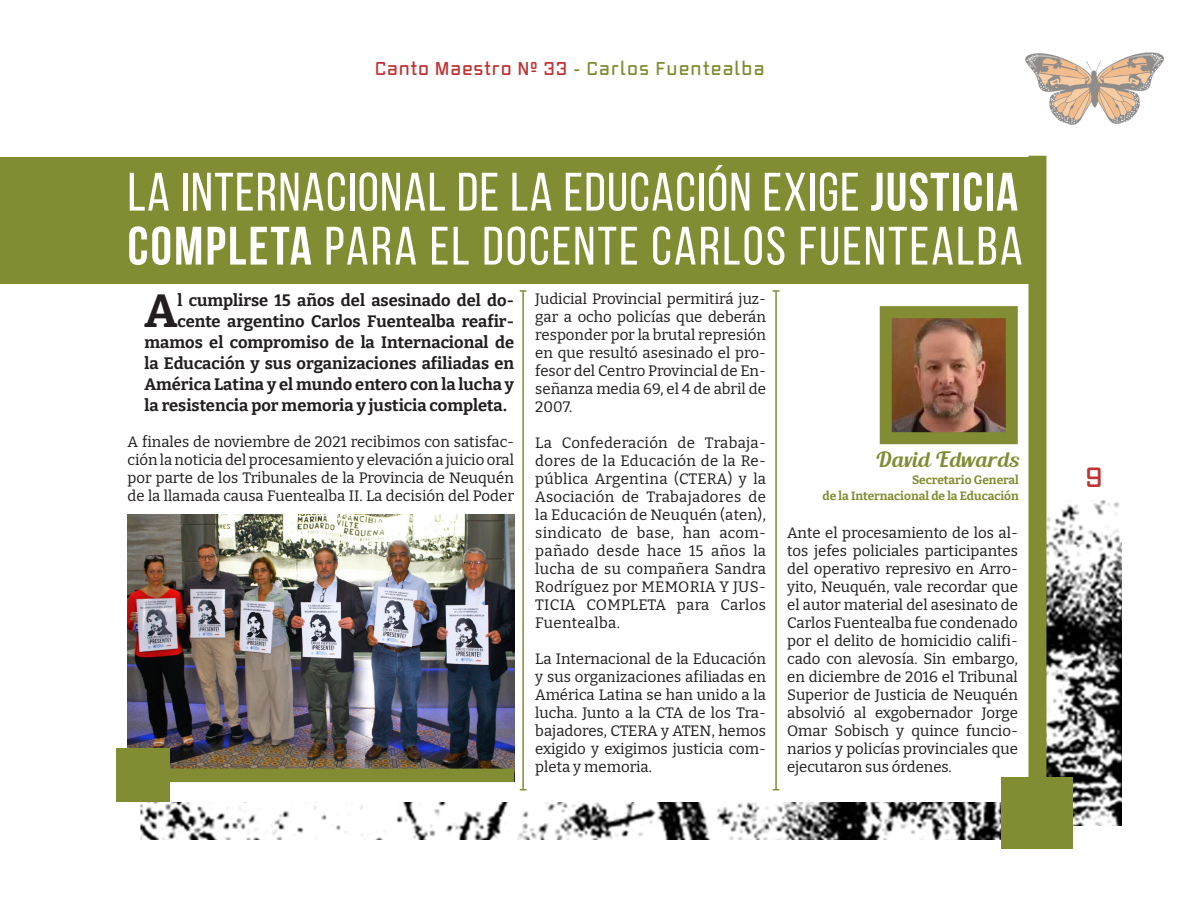
<style>
.page{position:relative;width:1188px;height:918px;background:#fff}
.page>*{position:absolute;margin:0;border:0;box-sizing:border-box;transform-origin:0 0}
.t1{font:54px "Bebas Neue";letter-spacing:.025em;color:#fff}
.t2{font:700 46.35px "Bitter Pro";color:#231f20}
.t3{font:600 27px "Vox Round";color:#bf3434}
.t4{font:21px "Blenda Script";letter-spacing:.025em;color:#828c32}
.t5{font:600 18px "Vox Round";letter-spacing:.09em;color:#828c32}
.t6{font:700 16.5px "Bitter Pro";color:#231f20}
.t7{font:15px/18px "Bitter Pro";color:#231f20;text-align:justify}
.t8{font:700 12px "Bitter Pro";color:#828c32}
.s1{color:#bf3434}
.s2{font-weight:700}
</style>
<div class="page">
<img style="left:1025px;top:52px;width:139px;height:73px">
<img style="left:140px;top:802px;width:861px;height:38px">
<img style="left:1047px;top:501px;width:74px;height:325px">
<div style="left:0;top:158px;width:1035px;height:126px;background:#828c32"></div>
<img style="left:893px;top:319px;width:112px;height:112px">
<div style="left:880px;top:306px;width:138px;height:138px;border:12px solid #828c32"></div>
<img style="left:128px;top:515px;width:386px;height:254px">
<hr style="left:522px;top:291px;width:2px;height:499px;background:#828c32">
<svg style="left:520px;top:290px;width:7px;height:2px"></svg>
<hr style="left:775px;top:291px;width:2px;height:499px;background:#828c32">
<svg style="left:773px;top:290px;width:6px;height:2px"></svg>
<div style="left:143px;top:769px;width:371px;height:13px;background:#828c32"></div>
<div style="left:116px;top:748px;width:54px;height:54px;background:#828c32"></div>
<div style="left:1028px;top:156px;width:18px;height:657px;background:#828c32"></div>
<div style="left:1001px;top:777px;width:72px;height:72px;background:#828c32"></div>
<p class="t5" style="left:375px;top:57px;width:391px"><span class="s1">Canto Maestro Nº 33</span> - Carlos Fuentealba</p>
<p class="t1" style="left:128px;top:163px;width:892px">LA INTERNACIONAL DE LA EDUCACIÓN EXIGE <span class="s2">JUSTICIA</span></p>
<p class="t1" style="left:128px;top:217px;width:897px"><span class="s2">COMPLETA</span> PARA EL DOCENTE CARLOS FUENTEALBA</p>
<p class="t2" style="left:144px;top:273px;width:35px">A</p>
<p class="t6" style="left:177px;top:286px;width:338px">l cumplirse 15 años del asesinado del do-</p>
<p class="t6" style="left:177px;top:307px;width:338px">cente argentino Carlos Fuentealba reafir-</p>
<p class="t6" style="left:145px;top:328px;width:371px">mamos el compromiso de la Internacional de</p>
<p class="t6" style="left:145px;top:349px;width:371px">la Educación y sus organizaciones afiliadas en</p>
<p class="t6" style="left:145px;top:370px;width:371px">América Latina y el mundo entero con la lucha y</p>
<p class="t6" style="left:145px;top:391px;width:364px">la resistencia por memoria y justicia completa.</p>
<p class="t7" style="left:128px;top:432px;width:388px">A finales de noviembre de 2021 recibimos con satisfac&shy;ción la noticia del procesamiento y elevación a juicio oral por parte de los Tribunales de la Provincia de Neuquén de la llamada causa Fuentealba II. La decisión del Poder</p>
<p class="t7" style="left:535px;top:289px;width:232px">Judicial Provincial permitirá juz&shy;gar a ocho policías que deberán responder por la brutal represión en que resultó asesinado el pro&shy;fesor del Centro Provincial de En&shy;señanza media 69, el 4 de abril de 2007.</p>
<p class="t7" style="left:535px;top:433px;width:232px">La Confederación de Trabaja&shy;dores de la Educación de la Re&shy;pública Argentina (CTERA) y la Asociación de Trabajadores de la Educación de Neuquén (aten), sindicato de base, han acom&shy;pañado desde hace 15 años la lucha de su compañera Sandra Rodríguez por MEMORIA Y JUS-TICIA COMPLETA para Carlos Fuentealba.</p>
<p class="t7" style="left:535px;top:649px;width:232px">La Internacional de la Educación y sus organizaciones afiliadas en América Latina se han unido a la lucha. Junto a la CTA de los Tra&shy;bajadores, CTERA y ATEN, hemos exigido y exigimos justicia com&shy;pleta y memoria.</p>
<p class="t4" style="left:875px;top:446px;width:146px">David Edwards</p>
<p class="t8" style="left:912px;top:470px;width:108px">Secretario General</p>
<p class="t8" style="left:823px;top:487px;width:198px">de la Internacional de la Educación</p>
<p class="t7" style="left:787px;top:523px;width:232px">Ante el procesamiento de los al&shy;tos jefes policiales participantes del operativo represivo en Arro&shy;yito, Neuquén, vale recordar que el autor material del asesinato de Carlos Fuentealba fue condenado por el delito de homicidio califi&shy;cado con alevosía. Sin embargo, en diciembre de 2016 el Tribunal Superior de Justicia de Neuquén absolvió al exgobernador Jorge Omar Sobisch y quince funcio&shy;narios y policías provinciales que ejecutaron sus órdenes.</p>
<h3 class="t3" style="left:1086px;top:459px;width:18px">9</h3>
</div>
